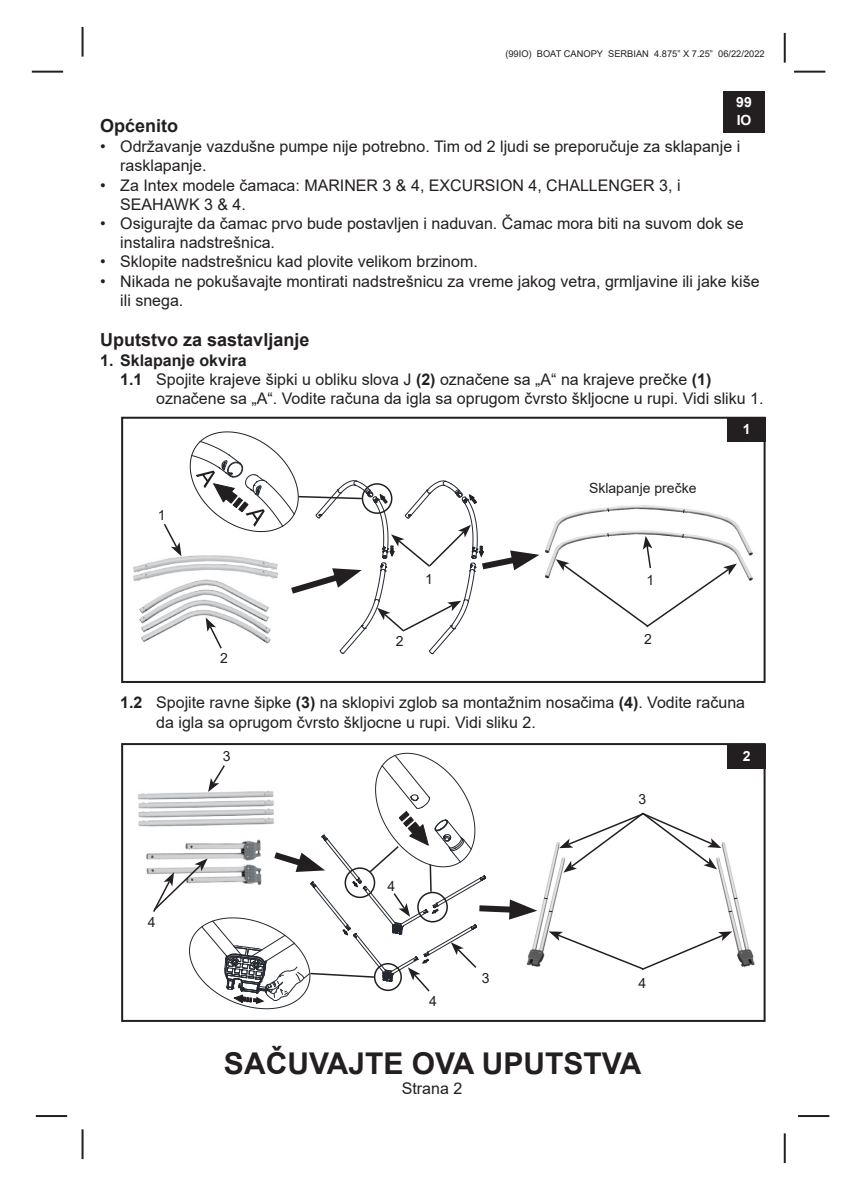
<style>
.page{position:relative;width:862px;height:1191px;background:#fff}
.page>*{position:absolute;margin:0;border:0;box-sizing:border-box;transform-origin:0 0}
.t1{font:700 30px "Arial";color:#231f20}
.Paragraph_Style3{font:700 18px "Arial";color:#231f20}
.Paragraph_Style3-2{font:16px/19.2px "Arial";color:#231f20}
.Paragraph_Style6{font:16px/19.2px "Arial";color:#231f20}
.Paragraph_Style3-3{font:700 16px "Arial";color:#231f20}
.Paragraph_Style3-4{font:14px "Arial";color:#231f20}
.Paragraph_Style3-5{font:700 14px/18px "Arial";color:#fff}
.t2{font:9.2px "Arial";color:#231f20}
.s1{font-weight:700}
</style>
<div class="page">
<hr style="left:32px;top:71px;width:31px;height:2px;background:#231f20">
<hr style="left:36px;top:1115px;width:31px;height:2px;background:#231f20">
<hr style="left:794px;top:71px;width:31px;height:2px;background:#231f20">
<hr style="left:784px;top:33px;width:2px;height:30px;background:#231f20">
<hr style="left:798px;top:1115px;width:31px;height:2px;background:#231f20">
<hr style="left:82px;top:27px;width:2px;height:30px;background:#231f20">
<hr style="left:82px;top:1129px;width:2px;height:30px;background:#231f20">
<hr style="left:784px;top:1133px;width:2px;height:30px;background:#231f20">
<div style="left:723px;top:92px;width:41px;height:41px;background:#231f20"></div>
<div style="left:727px;top:418px;width:38px;height:24px;background:#231f20"></div>
<div style="left:121px;top:417px;width:644px;height:266px;border:2px solid #231f20"></div>
<img style="left:139px;top:585px;width:51px;height:57px">
<img style="left:133px;top:553px;width:57px;height:32px">
<svg style="left:190px;top:431px;width:349px;height:223px"></svg>
<svg style="left:162px;top:524px;width:19px;height:32px"></svg>
<img style="left:539px;top:505px;width:214px;height:76px">
<svg style="left:606px;top:507px;width:3px;height:6px"></svg>
<svg style="left:556px;top:532px;width:181px;height:96px"></svg>
<svg style="left:682px;top:508px;width:3px;height:6px"></svg>
<div style="left:727px;top:744px;width:38px;height:24px;background:#231f20"></div>
<div style="left:121px;top:743px;width:644px;height:279px;border:2px solid #231f20"></div>
<img style="left:137px;top:793px;width:15px;height:34px">
<img style="left:146px;top:853px;width:6px;height:22px">
<img style="left:537px;top:842px;width:218px;height:125px">
<svg style="left:549px;top:931px;width:183px;height:39px"></svg>
<svg style="left:547px;top:909px;width:6px;height:3px"></svg>
<svg style="left:543px;top:896px;width:5px;height:3px"></svg>
<svg style="left:727px;top:909px;width:6px;height:3px"></svg>
<svg style="left:733px;top:896px;width:5px;height:3px"></svg>
<svg style="left:559px;top:812px;width:162px;height:60px"></svg>
<svg style="left:152px;top:753px;width:385px;height:256px"></svg>
<p class="t2" style="left:505px;top:48px;width:261px">(99IO) BOAT CANOPY SERBIAN 4.875” X 7.25” 06/22/2022</p>
<p class="Paragraph_Style3-5" style="left:736px;top:93px;width:17px">99<br>IO</p>
<p class="Paragraph_Style3" style="left:100px;top:113px;width:80px">Općenito</p>
<p class="Paragraph_Style6" style="left:120px;top:137px;width:621px;text-indent:-20px">• Održavanje vazdušne pumpe nije potrebno. Tim od 2 ljudi se preporučuje za sklapanje i rasklapanje.</p>
<p class="Paragraph_Style3-2" style="left:120px;top:175px;width:562px;text-indent:-20px">• Za Intex modele čamaca: MARINER 3 &amp; 4, EXCURSION 4, CHALLENGER 3, i<br>SEAHAWK 3 &amp; 4.</p>
<p class="Paragraph_Style3-2" style="left:120px;top:214px;width:625px;text-indent:-20px">• Osigurajte da čamac prvo bude postavljen i naduvan. Čamac mora biti na suvom dok se instalira nadstrešnica.</p>
<p class="Paragraph_Style3-2" style="left:100px;top:252px;width:379px">• Sklopite nadstrešnicu kad plovite velikom brzinom.</p>
<p class="Paragraph_Style3-2" style="left:120px;top:271px;width:641px;text-indent:-20px">• Nikada ne pokušavajte montirati nadstrešnicu za vreme jakog vetra, grmljavine ili jake kiše ili snega.</p>
<p class="Paragraph_Style3" style="left:100px;top:327px;width:211px">Uputstvo za sastavljanje</p>
<p class="Paragraph_Style3-3" style="left:100px;top:349px;width:148px">1. Sklapanje okvira</p>
<p class="Paragraph_Style3-2" style="left:156px;top:370px;width:609px;text-indent:-36px"><span class="s1">1.1</span> Spojite krajeve šipki u obliku slova J <span class="s1">(2)</span> označene sa „A“ na krajeve prečke <span class="s1">(1) </span>označene sa „A“. Vodite računa da igla sa oprugom čvrsto škljocne u rupi. Vidi sliku 1.</p>
<p class="Paragraph_Style3-4" style="left:158px;top:505px;width:9px">1</p>
<p class="Paragraph_Style3-4" style="left:220px;top:648px;width:9px">2</p>
<p class="Paragraph_Style3-4" style="left:396px;top:632px;width:9px">2</p>
<p class="Paragraph_Style3-4" style="left:425px;top:570px;width:9px">1</p>
<p class="Paragraph_Style3-4" style="left:589px;top:478px;width:109px">Sklapanje prečke</p>
<p class="Paragraph_Style3-4" style="left:646px;top:570px;width:9px">1</p>
<p class="Paragraph_Style3-4" style="left:644px;top:630px;width:9px">2</p>
<p class="Paragraph_Style3-5" style="left:742px;top:420px;width:9px">1</p>
<p class="Paragraph_Style3-2" style="left:156px;top:693px;width:590px;text-indent:-36px"><span class="s1">1.2</span> Spojite ravne šipke <span class="s1">(3)</span> na sklopivi zglob sa montažnim nosačima <span class="s1">(4)</span>. Vodite računa da igla sa oprugom čvrsto škljocne u rupi. Vidi sliku 2.</p>
<p class="Paragraph_Style3-4" style="left:148px;top:913px;width:9px">4</p>
<p class="Paragraph_Style3-4" style="left:223px;top:746px;width:9px">3</p>
<p class="Paragraph_Style3-4" style="left:387px;top:876px;width:9px">4</p>
<p class="Paragraph_Style3-4" style="left:429px;top:991px;width:9px">4</p>
<p class="Paragraph_Style3-4" style="left:482px;top:968px;width:9px">3</p>
<p class="Paragraph_Style3-4" style="left:638px;top:789px;width:9px">3</p>
<p class="Paragraph_Style3-4" style="left:638px;top:973px;width:9px">4</p>
<h1 class="t1" style="left:224px;top:1042px;width:419px">SAČUVAJTE OVA UPUTSTVA</h1>
<p class="Paragraph_Style3-2" style="left:402px;top:1079px;width:62px">Strana 2</p>
<p class="Paragraph_Style3-5" style="left:742px;top:747px;width:9px">2</p>
</div>
